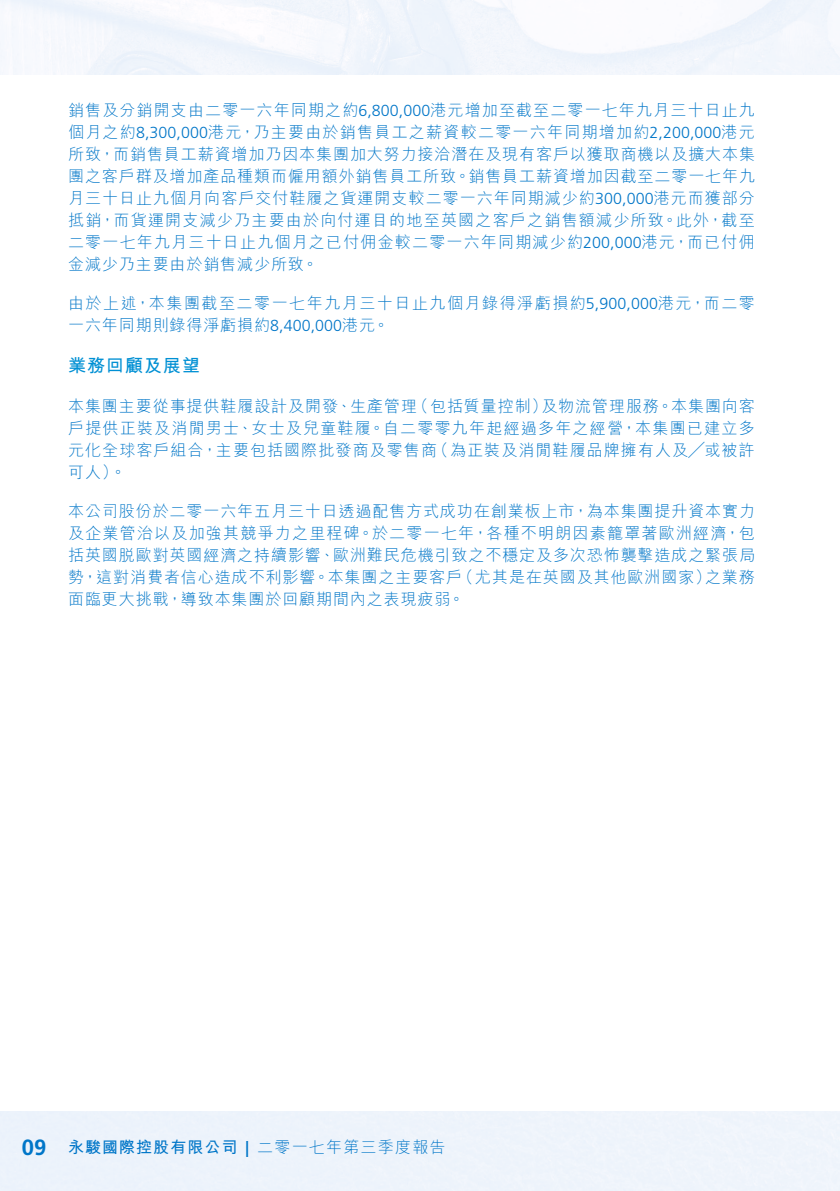
<style>
.page{position:relative;width:840px;height:1191px;background:#fff}
.page>*{position:absolute;margin:0;border:0;box-sizing:border-box;transform-origin:0 0}
.t1{font:700 22px "Frutiger LT Std";color:#0076c8}
.t2{font:700 18px "M Hei HK";letter-spacing:.055em;color:#0090d4}
.t3{font:300 16px/22px "M Hei HK";letter-spacing:.055em;color:#0076c8}
.t4{font:300 16px/22px "M Hei HK";letter-spacing:.095em;color:#0076c8}
.t5{font:300 16px "M Hei HK";letter-spacing:.075em;color:#0076c8}
.t6{font:700 16px "M Hei HK";letter-spacing:.065em;color:#0076c8}
.t7{font:700 16px "Frutiger LT Std";color:#0076c8}
.s1{font-family:"Frutiger LT Std"}
</style>
<div class="page">
<p class="t3" style="left:68px;top:99px;width:688px;text-align:justify">銷售及分銷開支由二零一六年同期之約<span class="s1">6,800,000</span>港元增加至截至二零一七年九月三十日止九個月之約<span class="s1">8,300,000</span>港元，乃主要由於銷售員工之薪資較二零一六年同期增加約<span class="s1">2,200,000</span>港元所致，而銷售員工薪資增加乃因本集團加大努力接洽潛在及現有客戶以獲取商機以及擴大本集團之客戶群及增加產品種類而僱用額外銷售員工所致。銷售員工薪資增加因截至二零一七年九月三十日止九個月向客戶交付鞋履之貨運開支較二零一六年同期減少約<span class="s1">300,000</span>港元而獲部分抵銷，而貨運開支減少乃主要由於向付運目的地至英國之客戶之銷售額減少所致。此外，截至二零一七年九月三十日止九個月之已付佣金較二零一六年同期減少約<span class="s1">200,000</span>港元，而已付佣金減少乃主要由於銷售減少所致。</p>
<p class="t4" style="left:68px;top:292px;width:688px">由於上述，本集團截至二零一七年九月三十日止九個月錄得淨虧損約<span class="s1">5,900,000</span>港元，而二零一六年同期則錄得淨虧損約<span class="s1">8,400,000</span>港元。</p>
<p class="t2" style="left:68px;top:352px;width:134px">業務回顧及展望</p>
<p class="t3" style="left:541px;top:394px;width:215px">及物流管理服務。本集團向客</p>
<p class="t3" style="left:412px;top:394px;width:137px">（包括質量控制）</p>
<p class="t3" style="left:68px;top:394px;width:350px">本集團主要從事提供鞋履設計及開發、生產管理</p>
<p class="t5" style="left:68px;top:419px;width:687px">戶提供正裝及消閒男士、女士及兒童鞋履。自二零零九年起經過多年之經營，本集團已建立多</p>
<p class="t3" style="left:432px;top:438px;width:323px">（為正裝及消閒鞋履品牌擁有人及╱或被許</p>
<p class="t3" style="left:68px;top:438px;width:370px">元化全球客戶組合，主要包括國際批發商及零售商可人。(</p>
<p class="t3" style="left:68px;top:499px;width:688px;text-align:right">本公司股份於二零一六年五月三十日透過配售方式成功在創業板上市，為本集團提升資本實力及企業管治以及加強其競爭力之里程碑。於二零一七年，各種不明朗因素籠罩著歐洲經濟，包括英國脫歐對英國經濟之持續影響、歐洲難民危機引致之不穩定及多次恐怖襲擊造成之緊張局之業務</p>
<p class="t3" style="left:457px;top:565px;width:255px">（尤其是在英國及其他歐洲國家）</p>
<p class="t3" style="left:68px;top:565px;width:398px">勢，這對消費者信心造成不利影響。本集團之主要客戶面臨更大挑戰，導致本集團於回顧期間內之表現疲弱。</p>
<h1 class="t1" style="left:22px;top:1134px;width:26px">09</h1>
<p class="t6" style="left:68px;top:1135px;width:171px">永駿國際控股有限公司</p>
<p class="t7" style="left:245px;top:1137px;width:5px">|</p>
<p class="t5" style="left:257px;top:1138px;width:190px">二零一七年第三季度報告</p>
</div>
